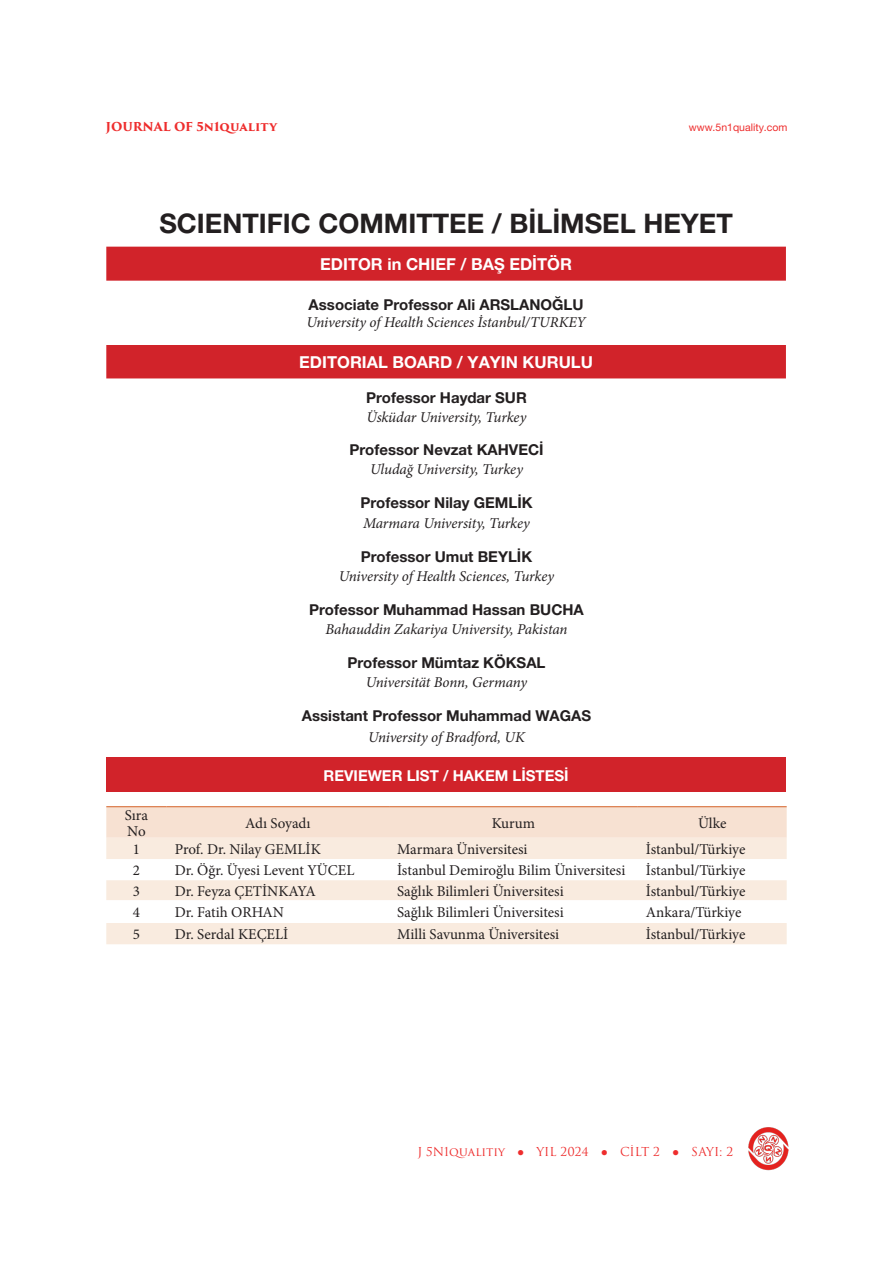
<style>
.page{position:relative;width:893px;height:1263px;background:#fff}
.page>*{position:absolute;margin:0;border:0;box-sizing:border-box;transform-origin:0 0}
.t1{font:27px "Helvetica Neue LT 75 Bd";color:#231f20}
.t2{font:16.5px "Helvetica Neue LT 75 Bd";color:#fff}
.t3{font:15px/16.5px "Minion Pro";color:#231f20}
.Yazar{font:italic 15px "Minion Pro";letter-spacing:-.01em;color:#231f20}
.Yazar-2{font:15px "Helvetica Neue LT 75 Bd";color:#231f20}
.t4{font:15px "Helvetica Neue LT 75 Bd";color:#fff}
.t5{font:12px "Trajan Pro 3";color:#ee2d2d}
.t6{font:700 12px "Trajan Pro 3";color:#ee2d2d}
.t7{font:10.5px "Helvetica Neue LT 55 Rm";color:#ee2d2d}
.s1{font-family:"Sylfaen"}
</style>
<div class="page">
<img style="left:748px;top:1127px;width:40px;height:43px">
<div style="left:106px;top:247px;width:680px;height:131px;background:#d1232a"></div>
<div style="left:106px;top:281px;width:680px;height:63px;background:#fff"></div>
<div style="left:106px;top:758px;width:680px;height:34px;background:#d1232a"></div>
<div style="left:106px;top:807px;width:681px;height:31px;background:#f7e1d2"></div>
<svg style="left:106px;top:838px;width:681px;height:106px;fill:#f9ebdf"></svg>
<hr style="left:106px;top:806px;width:61px;height:1px;background:#d46229">
<hr style="left:167px;top:806px;width:222px;height:1px;background:#d46229">
<hr style="left:389px;top:806px;width:249px;height:1px;background:#d46229">
<hr style="left:638px;top:806px;width:149px;height:1px;background:#d46229">
<p class="t6" style="left:105px;top:118px;width:173px">JOURNAL OF 5n1quality</p>
<p class="t7" style="left:689px;top:121px;width:100px">www.5n1quality.com</p>
<p class="t1" style="left:159px;top:207px;width:575px">SCIENTIFIC COMMITTEE / BİLİMSEL HEYET</p>
<p class="t2" style="left:320px;top:254px;width:253px">EDITOR in CHIEF / BAŞ EDİTÖR</p>
<p class="Yazar-2" style="left:309px;top:295px;width:276px">Associate Professor Ali ARSLANOĞLU</p>
<p class="Yazar" style="left:306px;top:312px;width:281px">University of Health Sciences İstanbul/TURKEY</p>
<p class="t2" style="left:299px;top:352px;width:295px">EDITORIAL BOARD / YAYIN KURULU</p>
<p class="Yazar-2" style="left:366px;top:388px;width:162px">Professor Haydar SUR</p>
<p class="Yazar" style="left:367px;top:407px;width:161px">Üsküdar University, Turkey</p>
<p class="Yazar-2" style="left:349px;top:440px;width:196px">Professor Nevzat KAHVECİ</p>
<p class="Yazar" style="left:370px;top:459px;width:154px">Uludağ University, Turkey</p>
<p class="Yazar-2" style="left:360px;top:493px;width:174px">Professor Nilay GEMLİK</p>
<p class="Yazar" style="left:363px;top:512px;width:168px">Marmara University, Turkey</p>
<p class="Yazar-2" style="left:361px;top:547px;width:173px">Professor Umut BEYLİK</p>
<p class="Yazar" style="left:339px;top:566px;width:217px">University of Health Sciences, Turkey</p>
<p class="Yazar-2" style="left:309px;top:600px;width:276px">Professor Muhammad Hassan BUCHA</p>
<p class="Yazar" style="left:325px;top:619px;width:244px">Bahauddin Zakariya University, Pakistan</p>
<p class="Yazar-2" style="left:347px;top:653px;width:200px">Professor Mümtaz KÖKSAL</p>
<p class="Yazar" style="left:366px;top:672px;width:163px">Universität Bonn, Germany</p>
<p class="Yazar-2" style="left:302px;top:706px;width:291px">Assistant Professor Muhammad WAGAS</p>
<p class="Yazar" style="left:368px;top:727px;width:158px">University of Bradford, UK</p>
<p class="t4" style="left:324px;top:766px;width:246px">REVIEWER LIST / HAKEM LİSTESİ</p>
<p class="t3" style="left:125px;top:807px;width:25px">Sıra<br>No</p>
<p class="t3" style="left:245px;top:815px;width:67px">Adı Soyadı</p>
<p class="t3" style="left:492px;top:815px;width:45px">Kurum</p>
<p class="t3" style="left:698px;top:815px;width:30px">Ülke</p>
<p class="t3" style="left:133px;top:841px;width:9px">1</p>
<p class="t3" style="left:175px;top:841px;width:148px">Prof. Dr. Nilay GEMLİK</p>
<p class="t3" style="left:397px;top:841px;width:132px">Marmara Üniversitesi</p>
<p class="t3" style="left:646px;top:841px;width:101px">İstanbul/Türkiye</p>
<p class="t3" style="left:133px;top:862px;width:9px">2</p>
<p class="t3" style="left:175px;top:862px;width:181px">Dr. Öğr. Üyesi Levent YÜCEL</p>
<p class="t3" style="left:397px;top:862px;width:230px">İstanbul Demiroğlu Bilim Üniversitesi</p>
<p class="t3" style="left:646px;top:862px;width:101px">İstanbul/Türkiye</p>
<p class="t3" style="left:133px;top:883px;width:9px">3</p>
<p class="t3" style="left:175px;top:883px;width:143px">Dr. Feyza ÇETİNKAYA</p>
<p class="t3" style="left:397px;top:883px;width:168px">Sağlık Bilimleri Üniversitesi</p>
<p class="t3" style="left:646px;top:883px;width:101px">İstanbul/Türkiye</p>
<p class="t3" style="left:133px;top:904px;width:9px">4</p>
<p class="t3" style="left:175px;top:904px;width:111px">Dr. Fatih ORHAN</p>
<p class="t3" style="left:397px;top:904px;width:168px">Sağlık Bilimleri Üniversitesi</p>
<p class="t3" style="left:646px;top:904px;width:97px">Ankara/Türkiye</p>
<p class="t3" style="left:133px;top:926px;width:9px">5</p>
<p class="t3" style="left:175px;top:926px;width:115px">Dr. Serdal KEÇELİ</p>
<p class="t3" style="left:397px;top:926px;width:164px">Milli Savunma Üniversitesi</p>
<p class="t3" style="left:646px;top:926px;width:101px">İstanbul/Türkiye</p>
<p class="t5" style="left:417px;top:1143px;width:317px">J 5N1qualitiy <span class="s1">●</span> YIL 2024 <span class="s1">●</span> CİLT 2 <span class="s1">●</span> SAYI: 2</p>
</div>
